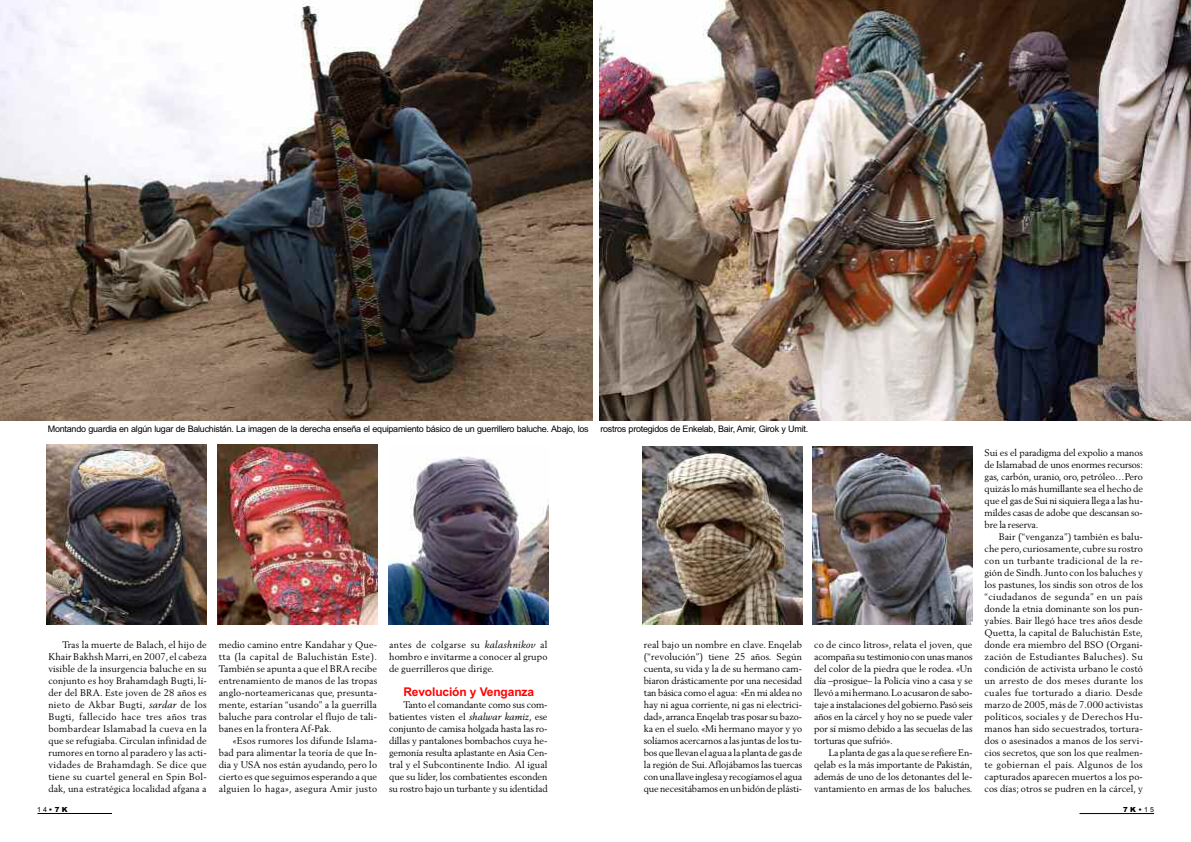
<style>
.page{position:relative;width:1191px;height:842px;background:#fff}
.page>*{position:absolute;margin:0;border:0;box-sizing:border-box;transform-origin:0 0}
.t1{font:700 12px "Arial";letter-spacing:-.01em;color:#f00}
.t2{font:9.5px/12px "Berling";color:#000;text-align:justify}
.t3{font:9px "Arial";letter-spacing:-.03em;color:#000}
.t4{font:900 7px "Arial";color:#000}
.s1{font-style:italic}
.s2{font-weight:400}
</style>
<div class="page">
<hr style="left:1079px;top:813px;width:75px;height:1px;background:#000">
<hr style="left:37px;top:813px;width:75px;height:1px;background:#000">
<img style="left:0;top:0;width:593px;height:420px">
<img style="left:599px;top:0;width:592px;height:420px">
<img style="left:217px;top:444px;width:160px;height:180px">
<img style="left:388px;top:456px;width:160px;height:168px">
<img style="left:642px;top:446px;width:160px;height:178px">
<img style="left:47px;top:444px;width:160px;height:180px">
<img style="left:813px;top:446px;width:159px;height:178px">
<p class="t3" style="left:48px;top:424px;width:542px">Montando guardia en algún lugar de Baluchistán. La imagen de la derecha enseña el equipamiento básico de un guerrillero baluche. Abajo, los</p>
<p class="t3" style="left:600px;top:424px;width:209px">rostros protegidos de Enkelab, Bair, Amir, Girok y Umit.</p>
<p class="t2" style="left:48px;top:639px;width:160px;text-indent:14px">Tras la muerte de Balach, el hijo de Khair Bakhsh Marri,en 2007,el cabeza visible de la insurgencia baluche en su conjunto es hoy Brahamdagh Bugti, lí&shy;der del BRA. Este joven de 28 años es nieto de Akbar Bugti, <span class="s1">sardar</span> de los Bugti, fallecido hace tres años tras bombardear Islamabad la cueva en la que se refugiaba. Circulan infinidad de rumores en torno al paradero y las acti&shy;vidades de Brahamdagh. Se dice que tiene su cuartel general en Spin Bol&shy;dak, una estratégica localidad afgana a</p>
<p class="t2" style="left:219px;top:639px;width:160px">medio camino entre Kandahar y Que&shy;tta (la capital de Baluchistán Este).<br>También se apunta a que el BRA recibe entrenamiento de manos de las tropas anglo-norteamericanas que, presunta&shy;mente, estarían “usando” a la guerrilla baluche para controlar el flujo de tali&shy;banes en la frontera Af-Pak.</p>
<p class="t2" style="left:219px;top:735px;width:160px;text-indent:14px">«Esos rumores los difunde Islama&shy;bad para alimentar la teoría de que In&shy;dia y USA nos están ayudando, pero lo cierto es que seguimos esperando a que alguien lo haga», asegura Amir justo</p>
<p class="t2" style="left:389px;top:639px;width:160px">antes de colgarse su <span class="s1">kalashnikov</span> al hombro e invitarme a conocer al grupo de guerrilleros que dirige.</p>
<p class="t1" style="left:403px;top:685px;width:132px">Revolución y Venganza</p>
<p class="t2" style="left:389px;top:699px;width:160px;text-indent:14px">Tanto el comandante como sus com&shy;batientes visten el <span class="s1">shalwar kamiz</span>, ese conjunto de camisa holgada hasta las ro&shy;dillas y pantalones bombachos cuya he&shy;gemonía resulta aplastante en Asia Cen&shy;tral y el Subcontinente Indio. Al igual que su líder, los combatientes esconden su rostro bajo un turbante y su identidad</p>
<p class="t2" style="left:644px;top:639px;width:160px">real bajo un nombre en clave. Enqelab (“revolución”) tiene 25 años. Según cuenta, su vida y la de su hermano cam&shy;biaron drásticamente por una necesidad tan básica como el agua: «En mi aldea no hay ni agua corriente, ni gas ni electrici&shy;dad»,arranca Enqelab tras posar su bazo&shy;ka en el suelo. «Mi hermano mayor y yo solíamos acercarnos a las juntas de los tu&shy;bos que llevan el agua a la planta de gas de la región de Sui.Aflojábamos las tuercas con una llave inglesa y recogíamos el agua que necesitábamos en un bidón de plásti-</p>
<p class="t2" style="left:814px;top:639px;width:160px">co de cinco litros», relata el joven, que acompaña su testimonio con unas manos del color de la piedra que le rodea. «Un día –prosigue– la Policía vino a casa y se llevó a mi hermano.Lo acusaron de sabo&shy;taje a instalaciones del gobierno.Pasó seis años en la cárcel y hoy no se puede valer por sí mismo debido a las secuelas de las torturas que sufrió».</p>
<p class="t2" style="left:814px;top:747px;width:160px;text-indent:14px">La planta de gas a la que se refiere En&shy;qelab es la más importante de Pakistán, además de uno de los detonantes del le&shy;vantamiento en armas de los baluches.</p>
<p class="t2" style="left:984px;top:447px;width:160px">Sui es el paradigma del expolio a manos de Islamabad de unos enormes recursos: gas, carbón, uranio, oro, petróleo…Pero quizás lo más humillante sea el hecho de que el gas de Sui ni siquiera llega a las hu&shy;mildes casas de adobe que descansan so&shy;bre la reserva.</p>
<p class="t2" style="left:984px;top:531px;width:160px;text-indent:14px">Bair (“venganza”) también es balu&shy;che pero,curiosamente,cubre su rostro con un turbante tradicional de la re&shy;gión de Sindh. Junto con los baluches y los pastunes, los sindis son otros de los “ciudadanos de segunda” en un país donde la etnia dominante son los pun&shy;yabíes. Bair llegó hace tres años desde Quetta, la capital de Baluchistán Este, donde era miembro del BSO (Organi&shy;zación de Estudiantes Baluches). Su condición de activista urbano le costó un arresto de dos meses durante los cuales fue torturado a diario. Desde marzo de 2005,más de 7.000 activistas políticos, sociales y de Derechos Hu&shy;manos han sido secuestrados, tortura&shy;dos o asesinados a manos de los servi&shy;cios secretos, que son los que realmen&shy;te gobiernan el país. Algunos de los capturados aparecen muertos a los po&shy;cos días; otros se pudren en la cárcel, y</p>
<p class="t4" style="left:37px;top:806px;width:32px"><span class="s2">14</span>•7K</p>
<p class="t4" style="left:1123px;top:806px;width:32px">7K•<span class="s2">15</span></p>
</div>
